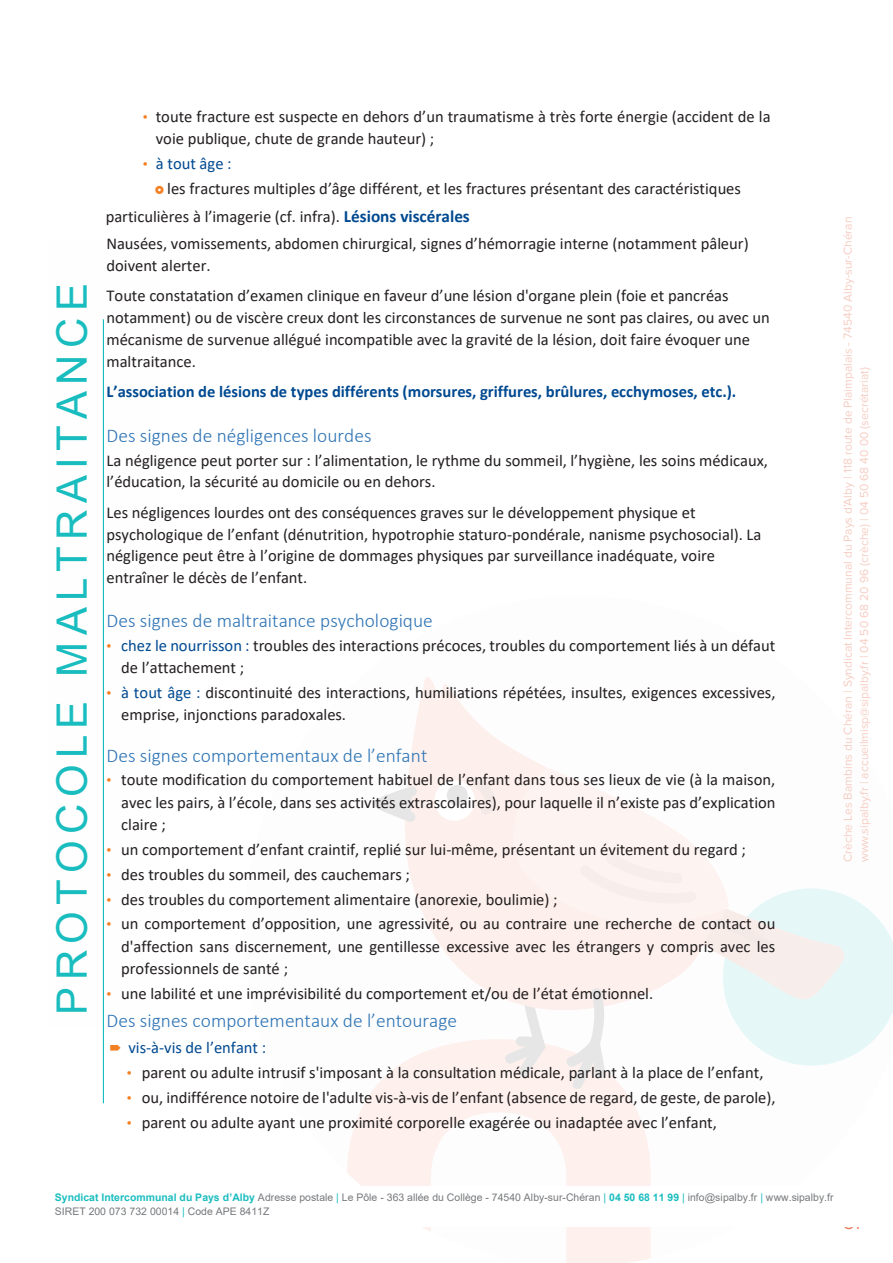
<style>
.page{position:relative;width:893px;height:1263px;background:#fff}
.page>*{position:absolute;margin:0;border:0;box-sizing:border-box;transform-origin:0 0}
.t1{font:42px "Arial";letter-spacing:.15em;color:#1abdbf}
.t2{font:300 19.5px "Calibri";color:#2e74b5}
.t3{font:18px "Proxima Nova";color:#ea785a}
.t4{font:16.5px/22.4px "Calibri";color:#231f20}
.t5{font:700 16.5px "Calibri";color:#004990}
.t6{font:16.5px "Calibri";color:#004990}
.t7{font:12px/16.5px "Proxima Nova";color:#f7cdc2}
.t8{font:10.5px/13.8px "Arial";color:#76787b}
.s1{font-family:"Arial";font-size:14.25px;color:#f48024}
.s2{color:#004990}
.s3{font-weight:700;font-size:17.25px;color:#004990}
.s4{font-weight:700;color:#1abdbf}
.s5{color:#1abdbf}
</style>
<div class="page">
<svg style="left:347px;top:1041px;width:304px;height:222px;fill:#fdf0ed"></svg>
<svg style="left:405px;top:677px;width:140px;height:172px;fill:#fdf0ec"></svg>
<div style="left:434px;top:780px;width:41px;height:41px;background:#fff;border-radius:50%"></div>
<div style="left:447px;top:785px;width:21px;height:21px;background:#e6e6e6;border-radius:50%"></div>
<svg style="left:406px;top:849px;width:64px;height:129px;fill:#fdf0ec"></svg>
<svg style="left:470px;top:767px;width:423px;height:322px"></svg>
<svg style="left:443px;top:694px;width:13px;height:33px"></svg>
<svg style="left:422px;top:688px;width:15px;height:42px"></svg>
<svg style="left:374px;top:786px;width:43px;height:36px"></svg>
<div style="left:50px;top:1187px;width:842px;height:40px;background:#fff"></div>
<hr style="left:103px;top:319px;width:1px;height:784px;background:#1abdbf">
<img style="left:102px;top:323px;width:1px;height:702px">
<p class="t1" style="left:43px;top:1014px;width:732px;rotate:-90deg">PROTOCOLE MALTRAITANCE</p>
<p class="t4" style="left:156px;top:105px;width:616px;text-indent:-13px"><span class="s1">•</span> toute fracture est suspecte en dehors d’un traumatisme à très forte énergie (accident de la voie publique, chute de grande hauteur) ;</p>
<p class="t4" style="left:167px;top:151px;width:575px;line-height:24.9px;text-indent:-24px"><span class="s1">•</span> <span class="s2">à tout âge :<br></span>les fractures multiples d’âge différent, et les fractures présentant des caractéristiques</p>
<p class="t4" style="left:106px;top:202px;width:644px;line-height:27.3px">particulières à l’imagerie (cf. infra). <span class="s3">Lésions viscérales<br></span>Nausées, vomissements, abdomen chirurgical, signes d’hémorragie interne (notamment pâleur)</p>
<p class="t4" style="left:106px;top:249px;width:624px;line-height:30.8px">doivent alerter.<br>Toute constatation d’examen clinique en faveur d’une lésion d'organe plein (foie et pancréas</p>
<p class="t4" style="left:106px;top:306px;width:665px;line-height:21.8px">notamment) ou de viscère creux dont les circonstances de survenue ne sont pas claires, ou avec un mécanisme de survenue allégué incompatible avec la gravité de la lésion, doit faire évoquer une maltraitance.</p>
<p class="t5" style="left:106px;top:380px;width:631px">L’association de lésions de types différents (morsures, griffures, brûlures, ecchymoses, etc.).</p>
<p class="t2" style="left:107px;top:423px;width:266px">Des signes de négligences lourdes</p>
<p class="t4" style="left:106px;top:449px;width:663px;line-height:21.6px">La négligence peut porter sur : l’alimentation, le rythme du sommeil, l’hygiène, les soins médicaux, l’éducation, la sécurité au domicile ou en dehors.</p>
<p class="t4" style="left:106px;top:501px;width:657px;line-height:21.8px">Les négligences lourdes ont des conséquences graves sur le développement physique et psychologique de l’enfant (dénutrition, hypotrophie staturo-pondérale, nanisme psychosocial). La négligence peut être à l’origine de dommages physiques par surveillance inadéquate, voire entraîner le décès de l’enfant.</p>
<p class="t2" style="left:107px;top:609px;width:328px">Des signes de maltraitance psychologique</p>
<p class="t4" style="left:121px;top:634px;width:656px;text-indent:-15px"><span class="s1">•</span> <span class="s2">chez le nourrisson :</span> troubles des interactions précoces, troubles du comportement liés à un défaut de l’attachement ;</p>
<p class="t4" style="left:121px;top:681px;width:656px;text-indent:-15px"><span class="s1">•</span> <span class="s2">à tout âge :</span> discontinuité des interactions, humiliations répétées, insultes, exigences excessives, emprise, injonctions paradoxales.</p>
<p class="t2" style="left:107px;top:743px;width:322px">Des signes comportementaux de l’enfant</p>
<p class="t4" style="left:121px;top:768px;width:656px;text-align:justify;text-indent:-15px"><span class="s1">•</span> toute modification du comportement habituel de l’enfant dans tous ses lieux de vie (à la maison, avec les pairs, à l’école, dans ses activités extrascolaires), pour laquelle il n’existe pas d’explication claire ;</p>
<p class="t4" style="left:106px;top:838px;width:641px"><span class="s1">•</span> un comportement d’enfant craintif, replié sur lui-même, présentant un évitement du regard ;</p>
<p class="t4" style="left:106px;top:863px;width:305px"><span class="s1">•</span> des troubles du sommeil, des cauchemars ;</p>
<p class="t4" style="left:106px;top:887px;width:453px"><span class="s1">•</span> des troubles du comportement alimentaire (anorexie, boulimie) ;</p>
<p class="t4" style="left:121px;top:912px;width:656px;text-align:justify;text-indent:-15px"><span class="s1">•</span> un comportement d’opposition, une agressivité, ou au contraire une recherche de contact ou d'affection sans discernement, une gentillesse excessive avec les étrangers y compris avec les professionnels de santé ;</p>
<p class="t4" style="left:106px;top:982px;width:548px"><span class="s1">•</span> une labilité et une imprévisibilité du comportement et/ou de l’état émotionnel.</p>
<p class="t2" style="left:107px;top:1008px;width:352px">Des signes comportementaux de l’entourage</p>
<p class="t6" style="left:128px;top:1036px;width:139px">vis-à-vis de l’enfant :</p>
<p class="t4" style="left:127px;top:1061px;width:638px"><span class="s1">•</span> parent ou adulte intrusif s'imposant à la consultation médicale, parlant à la place de l’enfant,</p>
<p class="t4" style="left:127px;top:1086px;width:650px"><span class="s1">•</span> ou, indifférence notoire de l'adulte vis-à-vis de l’enfant (absence de regard, de geste, de parole),</p>
<p class="t4" style="left:127px;top:1110px;width:592px"><span class="s1">•</span> parent ou adulte ayant une proximité corporelle exagérée ou inadaptée avec l’enfant,</p>
<p class="t7" style="left:840px;top:862px;width:647px;rotate:-90deg">Crèche Les Bambins du Chéran | Syndicat Intercommunal du Pays d’Alby | 118 route de Plaimpalais - 74540 Alby-sur-Chéran www.sipalby.fr | accueilmisp@sipalby.fr | 04 50 68 20 96 (crèche) | 04 50 68 40 00 (secrétariat)</p>
<p class="t8" style="left:55px;top:1191px;width:780px"><span class="s4">Syndicat Intercommunal du Pays d’Alby</span> Adresse postale <span class="s5">|</span> Le Pôle - 363 allée du Collège - 74540 Alby-sur-Chéran <span class="s5">|</span> <span class="s4">04 50 68 11 99</span> <span class="s5">|</span> info@sipalby.fr <span class="s5">|</span> www.sipalby.fr<br>SIRET 200 073 732 00014 <span class="s5">|</span> Code APE 8411Z</p>
<p class="t3" style="left:844px;top:1213px;width:18px">31</p>
</div>
